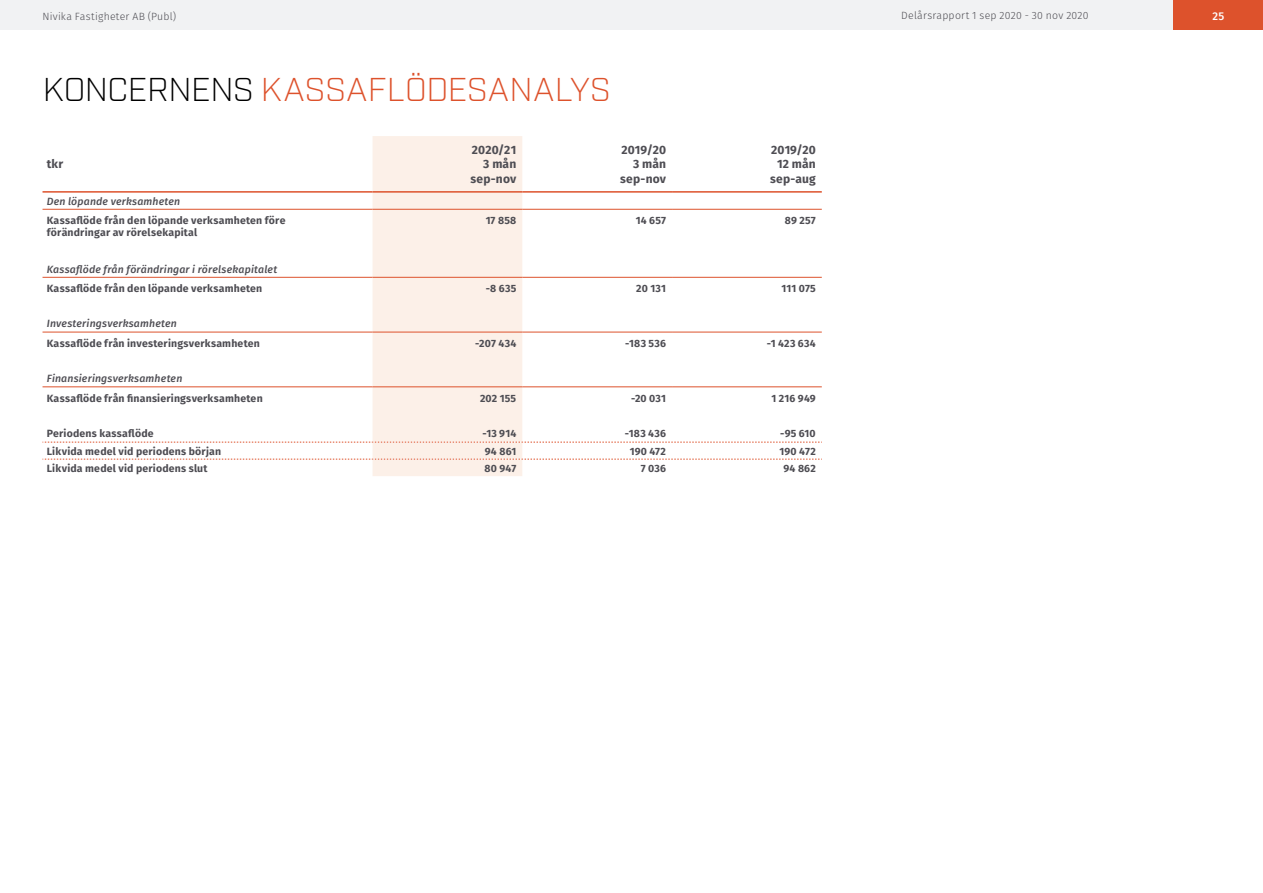
<style>
.page{position:relative;width:1263px;height:893px;background:#fff}
.page>*{position:absolute;margin:0;border:0;box-sizing:border-box;transform-origin:0 0}
.t1{font:300 33px "Industry";color:#dd522c}
.t2{font:700 12px/14.4px "Fira Sans";letter-spacing:.01em;color:#4e4d53;text-align:right}
.t3{font:500 11.25px "Fira Sans";color:#fff}
.t4{font:700 10.5px/12.6px "Fira Sans";letter-spacing:.02em;color:#4e4d53}
.t5{font:italic 500 10.5px "Fira Sans";letter-spacing:.02em;color:#4e4d53}
.t6{font:300 10.5px "Fira Sans";letter-spacing:.02em;color:#4e4d53}
.s1{color:#000}
</style>
<div class="page">
<div style="left:0;top:0;width:1263px;height:30px;background:#f1f2f3"></div>
<div style="left:1174px;top:0;width:89px;height:30px;background:#dd522c"></div>
<div style="left:372px;top:136px;width:150px;height:340px;background:#fcf0e8"></div>
<hr style="left:43px;top:191px;width:329px;height:2px;background:#dd522c">
<hr style="left:372px;top:191px;width:150px;height:2px;background:#dd522c">
<hr style="left:522px;top:191px;width:150px;height:2px;background:#dd522c">
<hr style="left:672px;top:191px;width:150px;height:2px;background:#dd522c">
<hr style="left:43px;top:277px;width:329px;height:1px;background:#dd522c">
<hr style="left:372px;top:277px;width:150px;height:1px;background:#dd522c">
<hr style="left:522px;top:277px;width:150px;height:1px;background:#dd522c">
<hr style="left:672px;top:277px;width:150px;height:1px;background:#dd522c">
<hr style="left:43px;top:332px;width:329px;height:1px;background:#dd522c">
<hr style="left:372px;top:332px;width:150px;height:1px;background:#dd522c">
<hr style="left:522px;top:332px;width:150px;height:1px;background:#dd522c">
<hr style="left:672px;top:332px;width:150px;height:1px;background:#dd522c">
<svg style="left:43px;top:442px;width:779px;height:1px"></svg>
<svg style="left:43px;top:459px;width:779px;height:1px"></svg>
<hr style="left:43px;top:209px;width:329px;height:1px;background:#dd522c">
<hr style="left:372px;top:209px;width:150px;height:1px;background:#dd522c">
<hr style="left:522px;top:209px;width:150px;height:1px;background:#dd522c">
<hr style="left:672px;top:209px;width:150px;height:1px;background:#dd522c">
<hr style="left:43px;top:386px;width:329px;height:1px;background:#dd522c">
<hr style="left:372px;top:386px;width:150px;height:1px;background:#dd522c">
<hr style="left:522px;top:386px;width:150px;height:1px;background:#dd522c">
<hr style="left:672px;top:386px;width:150px;height:1px;background:#dd522c">
<p class="t6" style="left:43px;top:9px;width:135px">Nivika Fastigheter AB (Publ)</p>
<p class="t6" style="left:901px;top:8px;width:189px">Delårsrapport 1 sep 2020 - 30 nov 2020</p>
<p class="t3" style="left:1212px;top:8px;width:13px">25</p>
<h1 class="t1" style="left:43px;top:69px;width:569px"><span class="s1">KONCERNENS</span> KASSAFLÖDESANALYS</h1>
<p class="t2" style="left:47px;top:157px;width:18px">tkr</p>
<p class="t2" style="left:470px;top:143px;width:47px">2020/21<br>3 mån sep-nov</p>
<p class="t2" style="left:620px;top:143px;width:47px">2019/20<br>3 mån sep-nov</p>
<p class="t2" style="left:770px;top:143px;width:47px;text-align:center">2019/20<br>12 mån sep-aug</p>
<p class="t5" style="left:47px;top:194px;width:135px">Den löpande verksamheten</p>
<p class="t4" style="left:47px;top:214px;width:240px">Kassaflöde från den löpande verksamheten före förändringar av rörelsekapital</p>
<p class="t4" style="left:486px;top:214px;width:32px">17 858</p>
<p class="t4" style="left:636px;top:214px;width:32px">14 657</p>
<p class="t4" style="left:785px;top:214px;width:33px">89 257</p>
<p class="t5" style="left:47px;top:261px;width:232px">Kassaflöde från förändringar i rörelsekapitalet</p>
<p class="t4" style="left:47px;top:282px;width:217px">Kassaflöde från den löpande verksamheten</p>
<p class="t4" style="left:486px;top:282px;width:32px">-8 635</p>
<p class="t4" style="left:636px;top:282px;width:31px">20 131</p>
<p class="t4" style="left:782px;top:282px;width:36px">111 075</p>
<p class="t5" style="left:47px;top:316px;width:132px">Investeringsverksamheten</p>
<p class="t4" style="left:47px;top:337px;width:215px">Kassaflöde från investeringsverksamheten</p>
<p class="t4" style="left:475px;top:337px;width:43px">-207 434</p>
<p class="t4" style="left:625px;top:337px;width:42px">-183 536</p>
<p class="t4" style="left:767px;top:337px;width:51px">-1 423 634</p>
<p class="t5" style="left:47px;top:371px;width:137px">Finansieringsverksamheten</p>
<p class="t4" style="left:47px;top:392px;width:217px">Kassaflöde från finansieringsverksamheten</p>
<p class="t4" style="left:480px;top:392px;width:38px">202 155</p>
<p class="t4" style="left:631px;top:392px;width:36px">-20 031</p>
<p class="t4" style="left:771px;top:392px;width:46px">1 216 949</p>
<p class="t4" style="left:47px;top:427px;width:108px">Periodens kassaflöde</p>
<p class="t4" style="left:482px;top:427px;width:35px">-13 914</p>
<p class="t4" style="left:625px;top:427px;width:43px">-183 436</p>
<p class="t4" style="left:780px;top:427px;width:37px">-95 610</p>
<p class="t4" style="left:47px;top:445px;width:176px">Likvida medel vid periodens början</p>
<p class="t4" style="left:485px;top:445px;width:33px">94 861</p>
<p class="t4" style="left:630px;top:445px;width:38px">190 472</p>
<p class="t4" style="left:779px;top:445px;width:38px">190 472</p>
<p class="t4" style="left:47px;top:462px;width:162px">Likvida medel vid periodens slut</p>
<p class="t4" style="left:484px;top:462px;width:33px">80 947</p>
<p class="t4" style="left:641px;top:462px;width:27px">7 036</p>
<p class="t4" style="left:783px;top:462px;width:34px">94 862</p>
</div>
